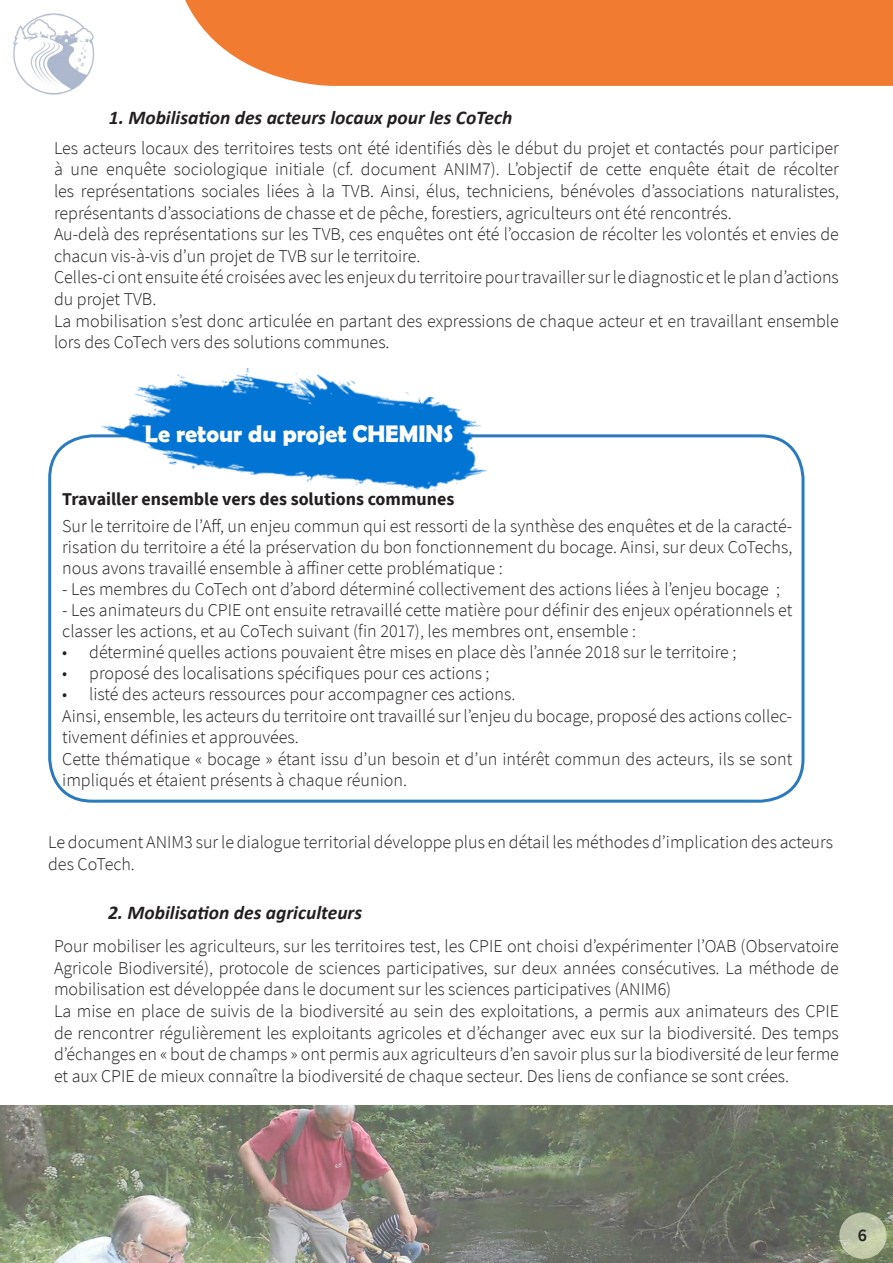
<style>
.page{position:relative;width:893px;height:1263px;background:#fff}
.page>*{position:absolute;margin:0;border:0;box-sizing:border-box;transform-origin:0 0}
.t1{font:700 24px "Berlin Sans FB Demi";color:#fff}
.t2{font:italic 700 19.5px "Calibri";color:#231f20}
.t3{font:300 18px/21.6px "Source Sans Pro";color:#231f20}
.t4{font:700 18px "Source Sans Pro";color:#231f20}
.t5{font:600 18px "Source Sans Pro";color:#231f20}
</style>
<div class="page">
<img style="left:0;top:1106px;width:893px;height:157px">
<img style="left:13px;top:13px;width:82px;height:82px">
<img style="left:839px;top:1211px;width:48px;height:48px">
<div style="left:48px;top:434px;width:756px;height:369px;border:3px solid #2a7abf;border-radius:43px"></div>
<img style="left:97px;top:368px;width:402px;height:123px">
<svg style="left:185px;top:0;width:708px;height:86px;background:#f1843d"></svg>
<p class="t2" style="left:109px;top:104px;width:405px">1. Mobilisation des acteurs locaux pour les CoTech</p>
<p class="t3" style="left:54px;top:137px;width:786px;text-align:justify">Les acteurs locaux des territoires tests ont été identifiés dès le début du projet et contactés pour participer à une enquête sociologique initiale (cf. document ANIM7). L’objectif de cette enquête était de récolter les représentations sociales liées à la TVB. Ainsi, élus, techniciens, bénévoles d’associations naturalistes, représentants d’associations de chasse et de pêche, forestiers, agriculteurs ont été rencontrés.</p>
<p class="t3" style="left:54px;top:223px;width:786px">Au-delà des représentations sur les TVB, ces enquêtes ont été l’occasion de récolter les volontés et envies de chacun vis-à-vis d’un projet de TVB sur le territoire.</p>
<p class="t3" style="left:54px;top:267px;width:786px">Celles-ci ont ensuite été croisées avec les enjeux du territoire pour travailler sur le diagnostic et le plan d’actions du projet TVB.</p>
<p class="t3" style="left:54px;top:310px;width:786px">La mobilisation s’est donc articulée en partant des expressions de chaque acteur et en travaillant ensemble lors des CoTech vers des solutions communes.</p>
<p class="t1" style="left:145px;top:419px;width:310px">Le retour du projet CHEMINS</p>
<p class="t4" style="left:62px;top:487px;width:394px">Travailler ensemble vers des solutions communes</p>
<p class="t3" style="left:62px;top:515px;width:732px;line-height:21px;text-align:justify">Sur le territoire de l’Aff, un enjeu commun qui est ressorti de la synthèse des enquêtes et de la caracté&shy;risation du territoire a été la préservation du bon fonctionnement du bocage. Ainsi, sur deux CoTechs, nous avons travaillé ensemble à affiner cette problématique :</p>
<p class="t3" style="left:62px;top:578px;width:719px">- Les membres du CoTech ont d’abord déterminé collectivement des actions liées à l’enjeu bocage ;</p>
<p class="t3" style="left:62px;top:599px;width:732px;line-height:21px">- Les animateurs du CPIE ont ensuite retravaillé cette matière pour définir des enjeux opérationnels et classer les actions, et au CoTech suivant (fin 2017), les membres ont, ensemble :</p>
<p class="t3" style="left:62px;top:641px;width:676px">• déterminé quelles actions pouvaient être mises en place dès l’année 2018 sur le territoire ;</p>
<p class="t3" style="left:62px;top:662px;width:429px">• proposé des localisations spécifiques pour ces actions ;</p>
<p class="t3" style="left:62px;top:683px;width:455px">• listé des acteurs ressources pour accompagner ces actions.</p>
<p class="t3" style="left:62px;top:705px;width:732px">Ainsi, ensemble, les acteurs du territoire ont travaillé sur l’enjeu du bocage, proposé des actions collec&shy;tivement définies et approuvées.</p>
<p class="t3" style="left:62px;top:748px;width:732px">Cette thématique « bocage » étant issu d’un besoin et d’un intérêt commun des acteurs, ils se sont impliqués et étaient présents à chaque réunion.</p>
<p class="t3" style="left:48px;top:831px;width:786px">Le document ANIM3 sur le dialogue territorial développe plus en détail les méthodes d’implication des acteurs des CoTech.</p>
<p class="t2" style="left:108px;top:899px;width:256px">2. Mobilisation des agriculteurs</p>
<p class="t3" style="left:54px;top:935px;width:786px;text-align:justify">Pour mobiliser les agriculteurs, sur les territoires test, les CPIE ont choisi d’expérimenter l’OAB (Observatoire Agricole Biodiversité), protocole de sciences participatives, sur deux années consécutives. La méthode de mobilisation est développée dans le document sur les sciences participatives (ANIM6)</p>
<p class="t3" style="left:54px;top:1000px;width:786px;text-align:justify">La mise en place de suivis de la biodiversité au sein des exploitations, a permis aux animateurs des CPIE de rencontrer régulièrement les exploitants agricoles et d’échanger avec eux sur la biodiversité. Des temps d’échanges en « bout de champs » ont permis aux agriculteurs d’en savoir plus sur la biodiversité de leur ferme et aux CPIE de mieux connaître la biodiversité de chaque secteur. Des liens de confiance se sont crées.</p>
<p class="t5" style="left:858px;top:1223px;width:11px">6</p>
</div>
